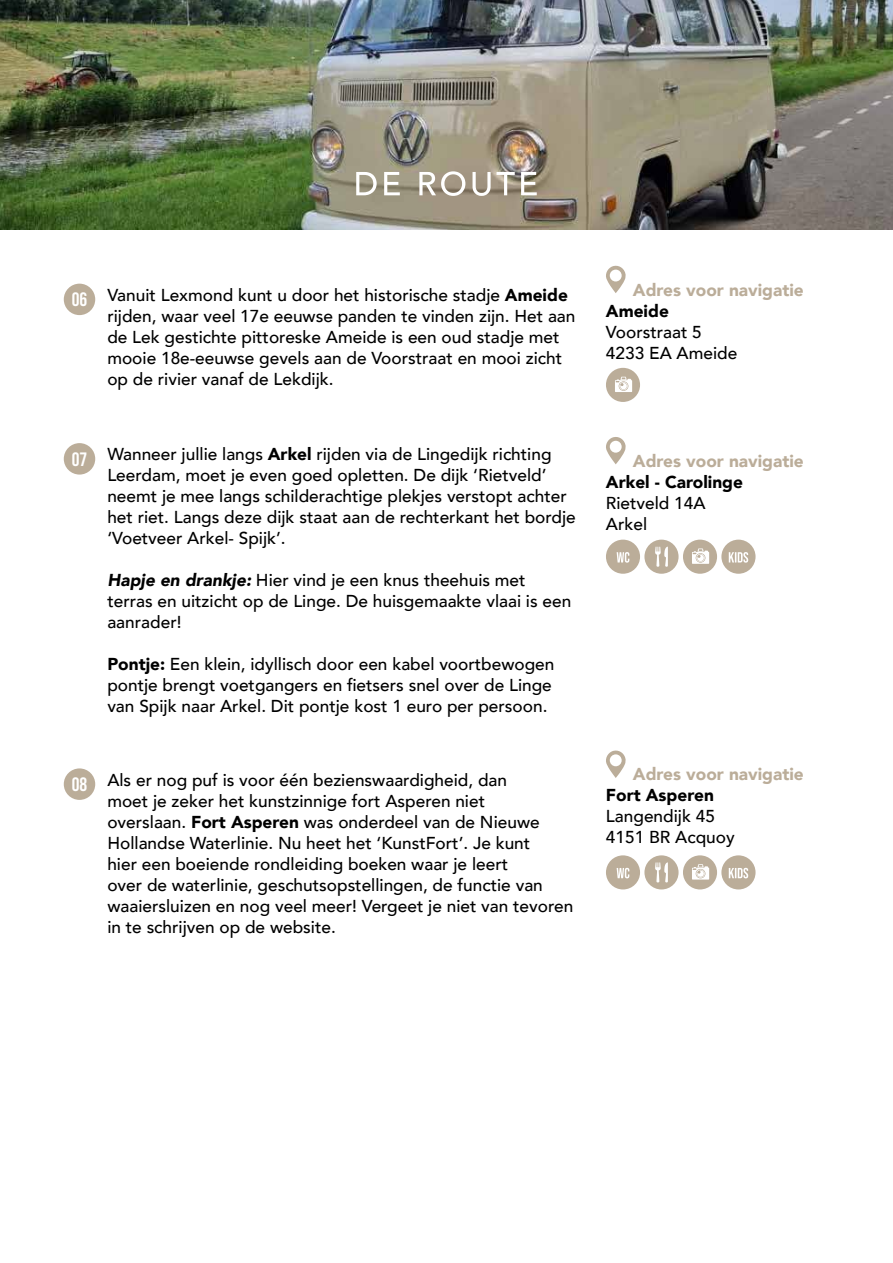
<style>
.page{position:relative;width:893px;height:1263px;background:#fff}
.page>*{position:absolute;margin:0;border:0;box-sizing:border-box;transform-origin:0 0}
.t1{font:19.35px "Bebas Neue";color:#fff}
.t2{font:500 17.25px/21px "Avenir";color:#000}
.t3{font:900 17.25px "Avenir";color:#bbad99}
.t4{font:900 17.25px "Avenir";color:#000}
.s1{font-weight:900}
.s2{font-weight:900;font-style:italic}
.s3{font-family:"Bebas Neue";font-weight:400;font-size:19.35px;color:#fff}
</style>
<div class="page">
<img style="left:0;top:0;width:893px;height:230px">
<svg style="left:356px;top:172px;width:21px;height:23px"></svg>
<svg style="left:384px;top:172px;width:16px;height:23px"></svg>
<svg style="left:419px;top:171px;width:46px;height:25px"></svg>
<svg style="left:472px;top:172px;width:43px;height:24px"></svg>
<svg style="left:521px;top:172px;width:16px;height:23px"></svg>
<div style="left:64px;top:284px;width:31px;height:31px;background:#bbad99;border-radius:50%"></div>
<div style="left:64px;top:443px;width:31px;height:32px;background:#bbad99;border-radius:50%"></div>
<svg style="left:606px;top:265px;width:20px;height:28px"></svg>
<svg style="left:606px;top:437px;width:20px;height:27px"></svg>
<div style="left:64px;top:768px;width:31px;height:32px;background:#bbad99;border-radius:50%"></div>
<svg style="left:606px;top:750px;width:20px;height:28px"></svg>
<div style="left:644px;top:540px;width:35px;height:34px;background:#bbad99;border-radius:50%"></div>
<svg style="left:655px;top:546px;width:13px;height:21px"></svg>
<div style="left:606px;top:540px;width:34px;height:34px;background:#bbad99;border-radius:50%"></div>
<svg style="left:617px;top:552px;width:12px;height:11px"></svg>
<div style="left:721px;top:540px;width:34px;height:34px;background:#bbad99;border-radius:50%"></div>
<svg style="left:729px;top:552px;width:19px;height:11px"></svg>
<div style="left:606px;top:368px;width:34px;height:34px;background:#bbad99;border-radius:50%"></div>
<svg style="left:615px;top:377px;width:17px;height:15px"></svg>
<div style="left:683px;top:540px;width:34px;height:34px;background:#bbad99;border-radius:50%"></div>
<svg style="left:692px;top:548px;width:17px;height:16px"></svg>
<div style="left:644px;top:855px;width:35px;height:34px;background:#bbad99;border-radius:50%"></div>
<svg style="left:655px;top:862px;width:13px;height:20px"></svg>
<div style="left:606px;top:855px;width:34px;height:34px;background:#bbad99;border-radius:50%"></div>
<svg style="left:617px;top:868px;width:12px;height:10px"></svg>
<div style="left:721px;top:855px;width:34px;height:34px;background:#bbad99;border-radius:50%"></div>
<svg style="left:729px;top:868px;width:19px;height:10px"></svg>
<div style="left:683px;top:855px;width:34px;height:34px;background:#bbad99;border-radius:50%"></div>
<svg style="left:692px;top:864px;width:17px;height:15px"></svg>
<p class="t1" style="left:72px;top:289px;width:17px">06</p>
<p class="t2" style="left:107px;top:283px;width:470px">Vanuit Lexmond kunt u door het historische stadje <span class="s1">Ameide </span>rijden, waar veel 17e eeuwse panden te vinden zijn. Het aan de Lek gestichte pittoreske Ameide is een oud stadje met mooie 18e-eeuwse gevels aan de Voorstraat en mooi zicht op de rivier vanaf de Lekdijk.</p>
<p class="t1" style="left:72px;top:448px;width:17px">07</p>
<p class="t2" style="left:107px;top:443px;width:470px">Wanneer jullie langs <span class="s1">Arkel</span> rijden via de Lingedijk richting Leerdam, moet je even goed opletten. De dijk ‘Rietveld’ neemt je mee langs schilderachtige plekjes verstopt achter het riet. Langs deze dijk staat aan de rechterkant het bordje ‘Voetveer Arkel- Spijk’.</p>
<p class="t2" style="left:107px;top:569px;width:465px"><span class="s2">Hapje en drankje:</span> Hier vind je een knus theehuis met terras en uitzicht op de Linge. De huisgemaakte vlaai is een aanrader!</p>
<p class="t2" style="left:107px;top:653px;width:449px"><span class="s1">Pontje:</span> Een klein, idyllisch door een kabel voortbewogen pontje brengt voetgangers en fietsers snel over de Linge van Spijk naar Arkel. Dit pontje kost 1 euro per persoon.</p>
<p class="t3" style="left:633px;top:275px;width:172px">Adres voor navigatie</p>
<p class="t4" style="left:606px;top:296px;width:64px">Ameide</p>
<p class="t2" style="left:606px;top:320px;width:133px">Voorstraat 5<br>4233 EA Ameide</p>
<p class="t3" style="left:633px;top:446px;width:172px">Adres voor navigatie</p>
<p class="t4" style="left:606px;top:467px;width:139px">Arkel - Carolinge</p>
<p class="t2" style="left:606px;top:491px;width:101px">Rietveld 14A<br>Arkel</p>
<p class="t2" style="left:107px;top:768px;width:467px;text-indent:-36px"><span class="s3">08</span> Als er nog puf is voor één bezienswaardigheid, dan<br>moet je zeker het kunstzinnige fort Asperen niet<br>overslaan. <span class="s1">Fort Asperen</span> was onderdeel van de Nieuwe Hollandse Waterlinie. Nu heet het ‘KunstFort’. Je kunt<br>hier een boeiende rondleiding boeken waar je leert<br>over de waterlinie, geschutsopstellingen, de functie van waaiersluizen en nog veel meer! Vergeet je niet van tevoren in te schrijven op de website.</p>
<p class="t3" style="left:633px;top:760px;width:172px">Adres voor navigatie</p>
<p class="t4" style="left:606px;top:781px;width:109px">Fort Asperen</p>
<p class="t2" style="left:606px;top:805px;width:130px">Langendijk 45<br>4151 BR Acquoy</p>
</div>
